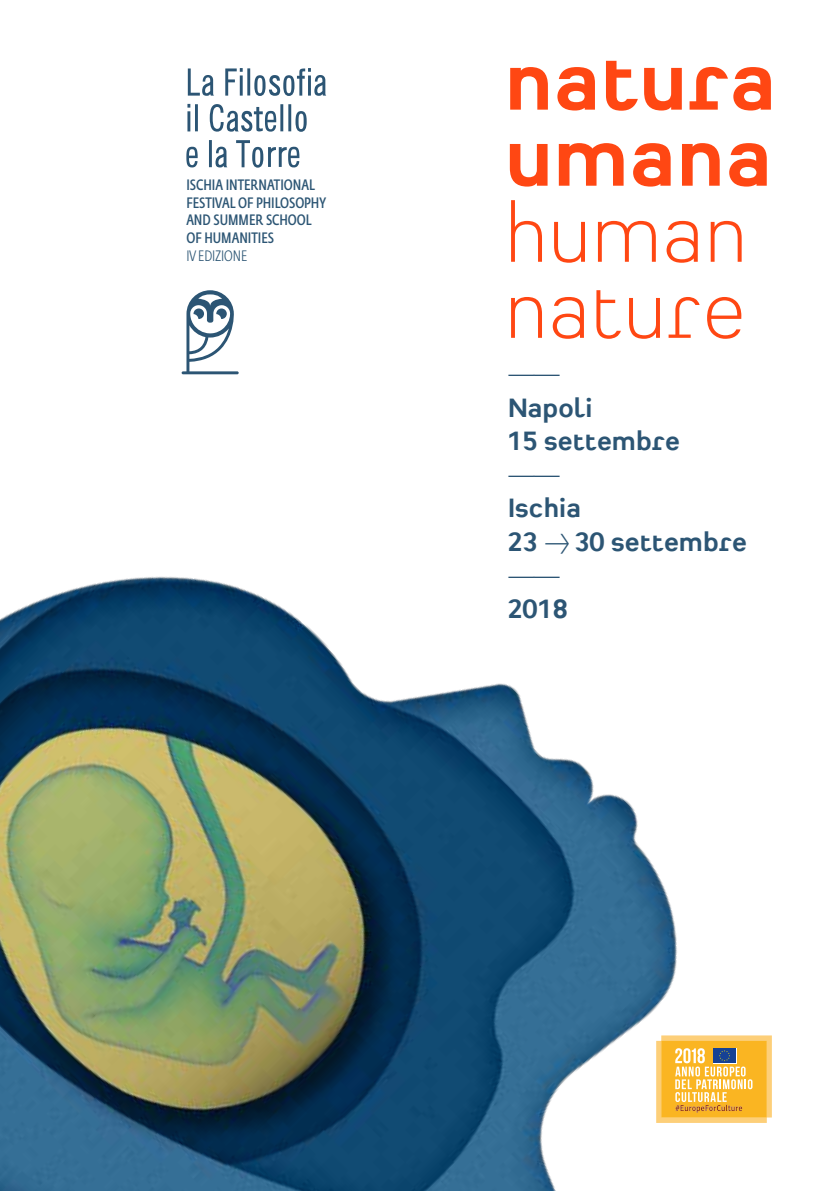
<style>
.page{position:relative;width:840px;height:1191px;background:#fff}
.page>*{position:absolute;margin:0;border:0;box-sizing:border-box;transform-origin:0 0}
.t1{font:88px/76px "Heimat Sans Regular 7";color:#ff4713}
.t2{font:88px/76px "Heimat Sans Regular 4";color:#ff4713}
.t3{font:28px/33.6px "Heimat Sans Regular 7";color:#2c5574}
.t4{font:28px "Heimat Sans Regular 4";color:#2c5574}
.t5{font:600 15px/18px "Fedra Sans Cond Std";color:#2c5574}
.t6{font:300 15px "Fedra Sans Cond Std";color:#2c5574}
.s1{font-family:"Heimat Sans Regular 4"}
</style>
<div class="page">
<img style="left:0;top:371px;width:772px;height:820px">
<svg style="left:181px;top:290px;width:57px;height:84px"></svg>
<svg style="left:186px;top:140px;width:113px;height:28px"></svg>
<svg style="left:187px;top:104px;width:119px;height:28px"></svg>
<svg style="left:188px;top:68px;width:138px;height:28px"></svg>
<svg style="left:655px;top:1035px;width:116px;height:88px;background:#f1be56"></svg>
<p class="t5" style="left:186px;top:176px;width:141px">ISCHIA INTERNATIONAL<br>FESTIVAL OF PHILOSOPHY<br>AND SUMMER SCHOOL<br>OF HUMANITIES</p>
<p class="t6" style="left:186px;top:247px;width:62px">IV EDIZIONE</p>
<h1 class="t1" style="left:504px;top:40px;width:273px">natura umana</h1>
<h1 class="t2" style="left:504px;top:194px;width:244px">human nature</h1>
<h2 class="t4" style="left:507px;top:356px;width:55px">——</h2>
<h2 class="t3" style="left:507px;top:390px;width:174px">Napoli<br>15 settembre</h2>
<h2 class="t4" style="left:507px;top:457px;width:55px">——</h2>
<h2 class="t3" style="left:507px;top:490px;width:241px">Ischia<br>23 <span class="s1">→</span> 30 settembre</h2>
<h2 class="t4" style="left:507px;top:558px;width:55px">——</h2>
<h2 class="t3" style="left:507px;top:591px;width:62px">2018</h2>
</div>
